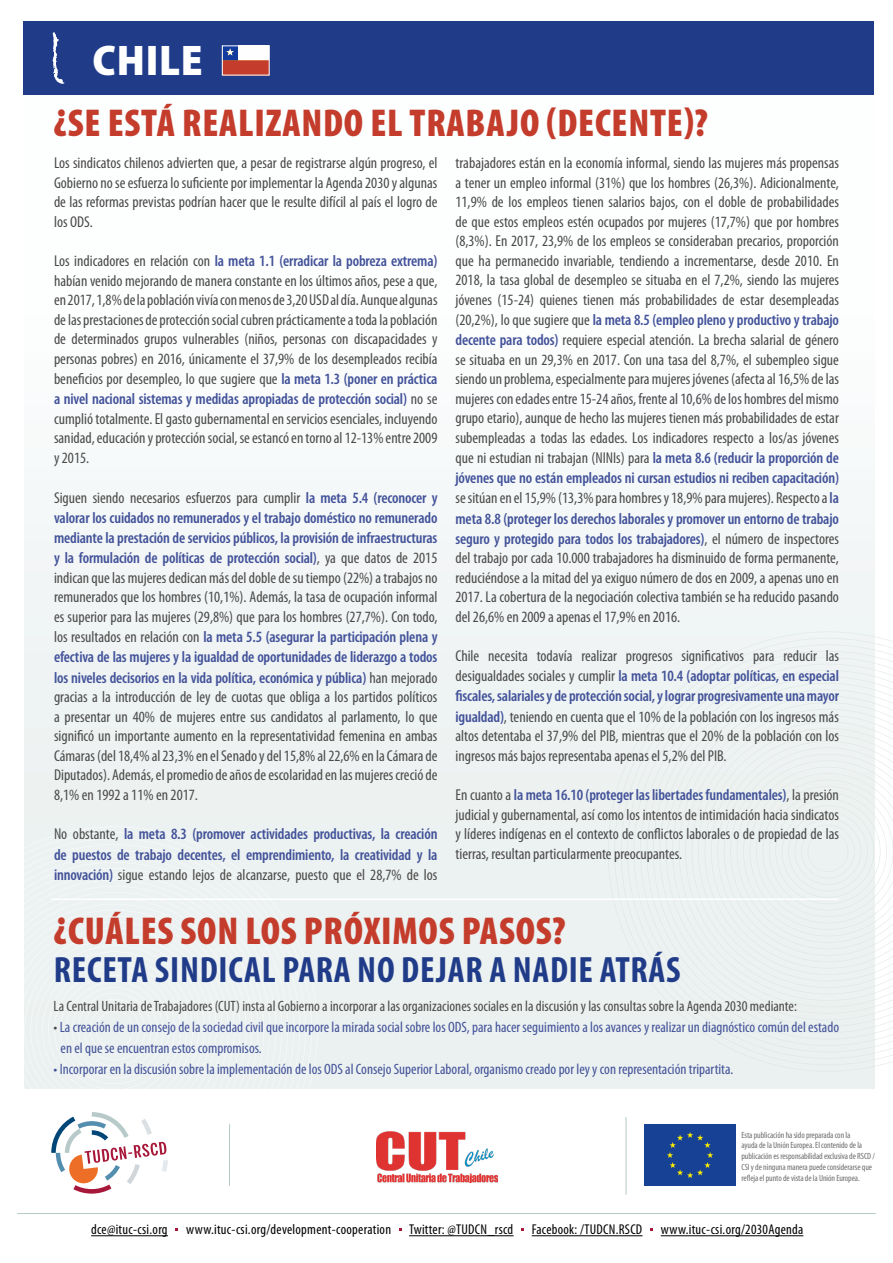
<style>
.page{position:relative;width:893px;height:1263px;background:#fff}
.page>*{position:absolute;margin:0;border:0;box-sizing:border-box;transform-origin:0 0}
.t1{font:900 semi-condensed 43.05px "Myriad Pro";letter-spacing:.015em;color:#fff}
.t2{font:900 condensed 39px "Myriad Pro";letter-spacing:.02em;color:#c43c2b}
.t3{font:700 condensed 36.75px "Myriad Pro";letter-spacing:.02em;color:#203c89}
.t4{font:condensed 15.75px/19.8px "Myriad Pro";color:#4a4a49;text-align:justify}
.t5{font:600 condensed 15.75px/20.2px "Myriad Pro";letter-spacing:-.01em;color:#425299;text-align:justify}
.t6{font:condensed 15px/21px "Myriad Pro";color:#425299}
.t7{font:condensed 15px "Myriad Pro";color:#4a4a49}
.t8{font:condensed 14.25px "Myriad Pro";letter-spacing:.02em;color:#000}
.t9{font:condensed 9px/10.8px "Myriad Pro";letter-spacing:-.01em;color:#706f6f}
.s1{font-weight:600;color:#425299}
.s2{font-weight:400;color:#4a4a49}
.s3{color:#4a4a49}
</style>
<div class="page">
<hr style="left:91px;top:1235px;width:77px;height:1px;background:#000">
<hr style="left:409px;top:1235px;width:105px;height:1px;background:#000">
<hr style="left:532px;top:1235px;width:111px;height:1px;background:#000">
<hr style="left:661px;top:1235px;width:142px;height:1px;background:#000">
<hr style="left:229px;top:1124px;width:1px;height:62px;background:#b5cac7">
<div style="left:24px;top:21px;width:851px;height:1068px;background:#f4f8f8"></div>
<hr style="left:17px;top:1213px;width:859px;height:1px;background:#b5cac7">
<svg style="left:608px;top:631px;width:285px;height:441px"></svg>
<hr style="left:51px;top:898px;width:788px;height:2px;background:#fff">
<svg style="left:51px;top:1112px;width:117px;height:81px"></svg>
<hr style="left:626px;top:1117px;width:1px;height:78px;background:#b5cac7">
<div style="left:644px;top:1124px;width:92px;height:62px;background:#164194"></div>
<svg style="left:667px;top:1132px;width:46px;height:46px"></svg>
<div style="left:23px;top:21px;width:851px;height:74px;background:#203c89"></div>
<svg style="left:224px;top:47px;width:44px;height:26px"></svg>
<div style="left:222px;top:45px;width:48px;height:30px;border:1px solid #fff"></div>
<img style="left:376px;top:1131px;width:122px;height:51px">
<svg style="left:53px;top:32px;width:11px;height:52px"></svg>
<h1 class="t1" style="left:93px;top:37px;width:112px">CHILE</h1>
<h2 class="t2" style="left:54px;top:101px;width:656px">¿SE ESTÁ REALIZANDO EL TRABAJO (DECENTE)?</h2>
<p class="t4" style="left:54px;top:153px;width:385px">Los sindicatos chilenos advierten que, a pesar de registrarse algún progreso, el Gobierno no se esfuerza lo suficiente por implementar la Agenda 2030 y algunas de las reformas previstas podrían hacer que le resulte difícil al país el logro de los ODS.</p>
<p class="t4" style="left:54px;top:252px;width:385px">Los indicadores en relación con <span class="s1">la meta 1.1 (erradicar la pobreza extrema) </span>habían venido mejorando de manera constante en los últimos años, pese a que, en 2017, 1,8% de la población vivía con menos de 3,20 USD al día. Aunque algunas de las prestaciones de protección social cubren prácticamente a toda la población de determinados grupos vulnerables (niños, personas con discapacidades y personas pobres) en 2016, únicamente el 37,9% de los desempleados recibía beneficios por desempleo, lo que sugiere que <span class="s1">la meta 1.3 (poner en práctica a nivel nacional sistemas y medidas apropiadas de protección social)</span> no se cumplió totalmente. El gasto gubernamental en servicios esenciales, incluyendo sanidad, educación y protección social, se estancó en torno al 12-13% entre 2009 y 2015.</p>
<p class="t4" style="left:54px;top:488px;width:385px">Siguen siendo necesarios esfuerzos para cumplir <span class="s1">la meta 5.4 (reconocer y valorar los cuidados no remunerados y el trabajo doméstico no remunerado mediante la prestación de servicios públicos, la provisión de infraestructuras y la formulación de políticas de protección social)</span>, ya que datos de 2015 indican que las mujeres dedican más del doble de su tiempo (22%) a trabajos no remunerados que los hombres (10,1%). Además, la tasa de ocupación informal es superior para las mujeres (29,8%) que para los hombres (27,7%). Con todo, los resultados en relación con <span class="s1">la meta 5.5 (asegurar la participación plena y efectiva de las mujeres y la igualdad de oportunidades de liderazgo a todos los niveles decisorios en la vida política, económica y pública)</span> han mejorado gracias a la introducción de ley de cuotas que obliga a los partidos políticos a presentar un 40% de mujeres entre sus candidatos al parlamento, lo que significó un importante aumento en la representatividad femenina en ambas Cámaras (del 18,4% al 23,3% en el Senado y del 15,8% al 22,6% en la Cámara de Diputados). Además, el promedio de años de escolaridad en las mujeres creció de 8,1% en 1992 a 11% en 2017.</p>
<p class="t5" style="left:54px;top:824px;width:385px"><span class="s2">No obstante,</span> la meta 8.3 (promover actividades productivas, la creación de puestos de trabajo decentes, el emprendimiento, la creatividad y la innovación) <span class="s2">sigue estando lejos de alcanzarse, puesto que el 28,7% de los</span></p>
<p class="t4" style="left:455px;top:153px;width:385px">trabajadores están en la economía informal, siendo las mujeres más propensas a tener un empleo informal (31%) que los hombres (26,3%). Adicionalmente, 11,9% de los empleos tienen salarios bajos, con el doble de probabilidades de que estos empleos estén ocupados por mujeres (17,7%) que por hombres (8,3%). En 2017, 23,9% de los empleos se consideraban precarios, proporción que ha permanecido invariable, tendiendo a incrementarse, desde 2010. En 2018, la tasa global de desempleo se situaba en el 7,2%, siendo las mujeres jóvenes (15-24) quienes tienen más probabilidades de estar desempleadas (20,2%), lo que sugiere que <span class="s1">la meta 8.5 (empleo pleno y productivo y trabajo decente para todos)</span> requiere especial atención. La brecha salarial de género se situaba en un 29,3% en 2017. Con una tasa del 8,7%, el subempleo sigue siendo un problema, especialmente para mujeres jóvenes (afecta al 16,5% de las mujeres con edades entre 15-24 años, frente al 10,6% de los hombres del mismo grupo etario), aunque de hecho las mujeres tienen más probabilidades de estar subempleadas a todas las edades. Los indicadores respecto a los/as jóvenes que ni estudian ni trabajan (NINIs) para <span class="s1">la meta 8.6 (reducir la proporción de jóvenes que no están empleados ni cursan estudios ni reciben capacitación) </span>se sitúan en el 15,9% (13,3% para hombres y 18,9% para mujeres). Respecto a <span class="s1">la meta 8.8 (proteger los derechos laborales y promover un entorno de trabajo seguro y protegido para todos los trabajadores)</span>, el número de inspectores del trabajo por cada 10.000 trabajadores ha disminuido de forma permanente, reduciéndose a la mitad del ya exiguo número de dos en 2009, a apenas uno en 2017. La cobertura de la negociación colectiva también se ha reducido pasando del 26,6% en 2009 a apenas el 17,9% en 2016.</p>
<p class="t4" style="left:455px;top:646px;width:385px">Chile necesita todavía realizar progresos significativos para reducir las desigualdades sociales y cumplir <span class="s1">la meta 10.4 (adoptar políticas, en especial fiscales, salariales y de protección social, y lograr progresivamente una mayor igualdad)</span>, teniendo en cuenta que el 10% de la población con los ingresos más altos detentaba el 37,9% del PIB, mientras que el 20% de la población con los ingresos más bajos representaba apenas el 5,2% del PIB.</p>
<p class="t4" style="left:455px;top:786px;width:385px">En cuanto a <span class="s1">la meta 16.10 (proteger las libertades fundamentales)</span>, la presión judicial y gubernamental, así como los intentos de intimidación hacia sindicatos y líderes indígenas en el contexto de conflictos laborales o de propiedad de las tierras, resultan particularmente preocupantes.</p>
<h2 class="t2" style="left:54px;top:910px;width:513px">¿CUÁLES SON LOS PRÓXIMOS PASOS?</h2>
<h3 class="t3" style="left:54px;top:949px;width:628px">RECETA SINDICAL PARA NO DEJAR A NADIE ATRÁS</h3>
<p class="t7" style="left:54px;top:998px;width:745px">La Central Unitaria de Trabajadores (CUT) insta al Gobierno a incorporar a las organizaciones sociales en la discusión y las consultas sobre la Agenda 2030 mediante:</p>
<p class="t6" style="left:61px;top:1017px;width:780px;text-indent:-7px"><span class="s3">•</span> La creación de un consejo de la sociedad civil que incorpore la mirada social sobre los ODS, para hacer seguimiento a los avances y realizar un diagnóstico común del estado en el que se encuentran estos compromisos.</p>
<p class="t6" style="left:54px;top:1059px;width:681px">• Incorporar en la discusión sobre la implementación de los ODS al Consejo Superior Laboral, organismo creado por ley y con representación tripartita.</p>
<p class="t9" style="left:741px;top:1129px;width:135px">Esta publicación ha sido preparada con la<br>ayuda de la Unión Europea. El contenido de la publicación es responsabilidad exclusiva de RSCD / CSI y de ninguna manera puede considerarse que refleja el punto de vista de la Unión Europea.</p>
<p class="t8" style="left:91px;top:1222px;width:78px">dce@ituc-csi.org</p>
<p class="t8" style="left:186px;top:1222px;width:207px">www.ituc-csi.org/development-cooperation</p>
<p class="t8" style="left:409px;top:1222px;width:106px">Twitter: @TUDCN_rscd</p>
<p class="t8" style="left:532px;top:1222px;width:112px">Facebook: /TUDCN.RSCD</p>
<p class="t8" style="left:661px;top:1222px;width:144px">www.ituc-csi.org/2030Agenda</p>
</div>
